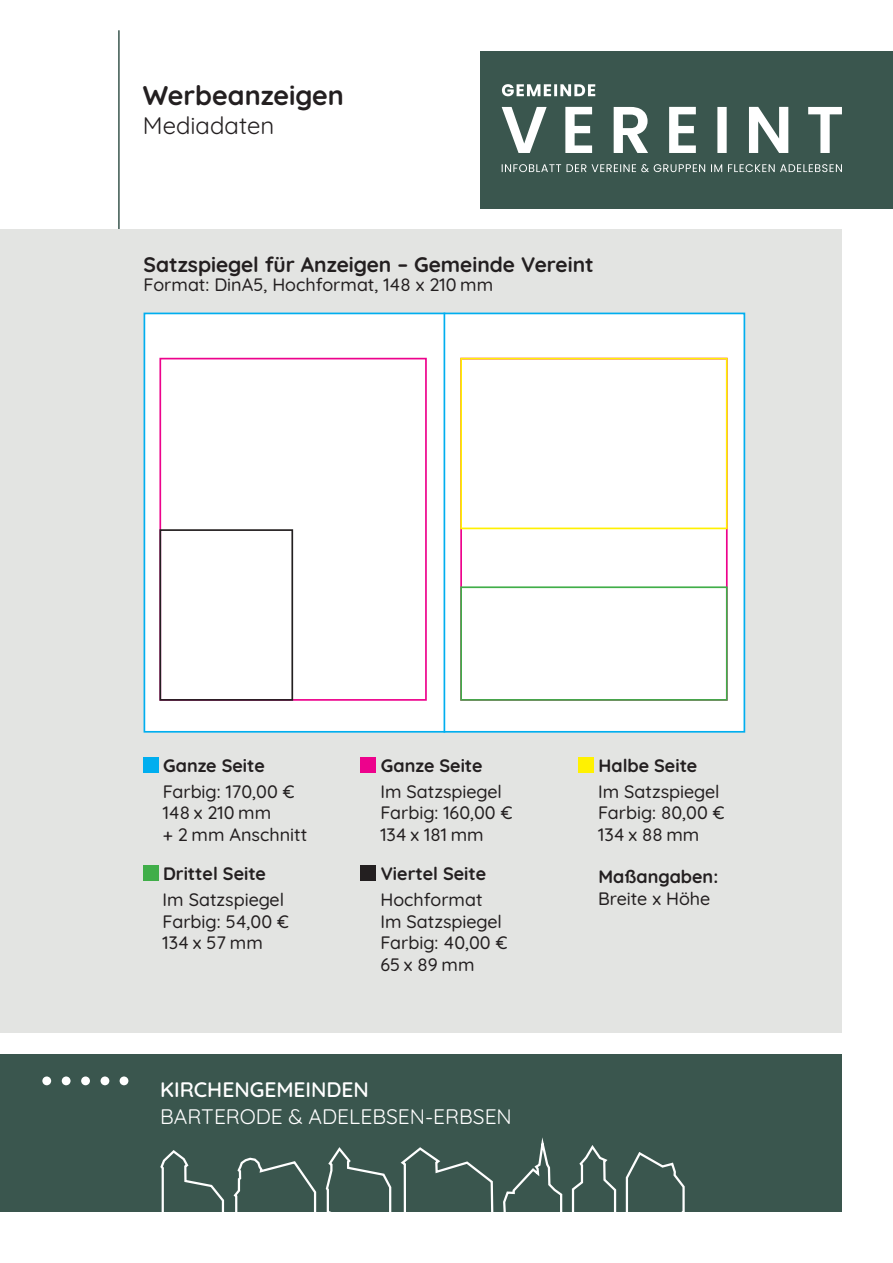
<style>
.page{position:relative;width:893px;height:1263px;background:#fff}
.page>*{position:absolute;margin:0;border:0;box-sizing:border-box;transform-origin:0 0}
.t1{font:700 27px "Quicksand";color:#231f20}
.t2{font:24px "Quicksand";color:#231f20}
.t3{font:700 21px "Quicksand";color:#231f20}
.t4{font:21px "Quicksand";color:#fff}
.t5{font:600 21px "Quicksand";color:#fff}
.t6{font:500 18px/21.6px "Quicksand";color:#231f20}
.t7{font:700 18px "Quicksand";color:#231f20}
</style>
<div class="page">
<div style="left:481px;top:51px;width:412px;height:157px;background:#3a564e"></div>
<div style="left:0;top:1054px;width:842px;height:158px;background:#3a564e"></div>
<hr style="left:118px;top:30px;width:2px;height:962px;background:#3a564e">
<div style="left:0;top:230px;width:842px;height:803px;background:#e3e4e2"></div>
<svg style="left:160px;top:1150px;width:65px;height:62px"></svg>
<svg style="left:233px;top:1157px;width:84px;height:55px"></svg>
<svg style="left:325px;top:1147px;width:67px;height:65px"></svg>
<svg style="left:400px;top:1147px;width:94px;height:65px"></svg>
<svg style="left:503px;top:1137px;width:60px;height:75px"></svg>
<svg style="left:571px;top:1145px;width:46px;height:67px"></svg>
<svg style="left:625px;top:1152px;width:60px;height:60px"></svg>
<div style="left:42px;top:1076px;width:9px;height:9px;background:#fff;border-radius:50%"></div>
<div style="left:62px;top:1076px;width:9px;height:9px;background:#fff;border-radius:50%"></div>
<div style="left:81px;top:1076px;width:9px;height:9px;background:#fff;border-radius:50%"></div>
<div style="left:101px;top:1076px;width:8px;height:9px;background:#fff;border-radius:50%"></div>
<div style="left:120px;top:1076px;width:8px;height:9px;background:#fff;border-radius:50%"></div>
<svg style="left:502px;top:164px;width:340px;height:8px"></svg>
<svg style="left:502px;top:84px;width:93px;height:12px"></svg>
<svg style="left:502px;top:107px;width:340px;height:46px"></svg>
<div style="left:144px;top:313px;width:601px;height:420px;background:#fff;border:2px solid #00aeef"></div>
<hr style="left:444px;top:313px;width:1px;height:420px;background:#00aeef">
<div style="left:159px;top:358px;width:268px;height:343px;border:2px solid #ed028c"></div>
<div style="left:159px;top:529px;width:134px;height:172px;border:2px solid #231f20"></div>
<div style="left:460px;top:358px;width:268px;height:171px;border:2px solid #fff101"></div>
<div style="left:460px;top:586px;width:268px;height:115px;border:2px solid #40ae49"></div>
<div style="left:143px;top:757px;width:15px;height:15px;background:#00aeef"></div>
<div style="left:578px;top:757px;width:16px;height:15px;background:#fff101"></div>
<div style="left:361px;top:757px;width:15px;height:15px;background:#ed028c"></div>
<div style="left:143px;top:865px;width:15px;height:16px;background:#40ae49"></div>
<div style="left:361px;top:865px;width:15px;height:16px;background:#231f20"></div>
<h1 class="t1" style="left:143px;top:74px;width:203px">Werbeanzeigen</h1>
<h2 class="t2" style="left:143px;top:107px;width:133px">Mediadaten</h2>
<p class="t3" style="left:144px;top:248px;width:452px">Satzspiegel für Anzeigen ‒ Gemeinde Vereint</p>
<p class="t6" style="left:144px;top:272px;width:351px">Format: DinA5, Hochformat, 148 x 210 mm</p>
<p class="t7" style="left:163px;top:751px;width:103px">Ganze Seite</p>
<p class="t6" style="left:163px;top:779px;width:146px">Farbig: 170,00 €<br>148 x 210 mm<br>+ 2 mm Anschnitt</p>
<p class="t7" style="left:163px;top:860px;width:105px">Drittel Seite</p>
<p class="t6" style="left:163px;top:887px;width:128px">Im Satzspiegel<br>Farbig: 54,00 €<br>134 x 57 mm</p>
<p class="t7" style="left:381px;top:751px;width:103px">Ganze Seite</p>
<p class="t6" style="left:380px;top:779px;width:134px">Im Satzspiegel<br>Farbig: 160,00 €<br>134 x 181 mm</p>
<p class="t7" style="left:381px;top:860px;width:107px">Viertel Seite</p>
<p class="t6" style="left:380px;top:887px;width:129px">Hochformat<br>Im Satzspiegel<br>Farbig: 40,00 €<br>65 x 89 mm</p>
<p class="t5" style="left:160px;top:1074px;width:210px">KIRCHENGEMEINDEN</p>
<p class="t4" style="left:160px;top:1100px;width:353px">BARTERODE &amp; ADELEBSEN-ERBSEN</p>
<p class="t7" style="left:598px;top:751px;width:100px">Halbe Seite</p>
<p class="t6" style="left:598px;top:779px;width:128px">Im Satzspiegel<br>Farbig: 80,00 €<br>134 x 88 mm</p>
<p class="t7" style="left:598px;top:863px;width:121px">Maßangaben:</p>
<p class="t6" style="left:598px;top:886px;width:114px">Breite x Höhe</p>
</div>
